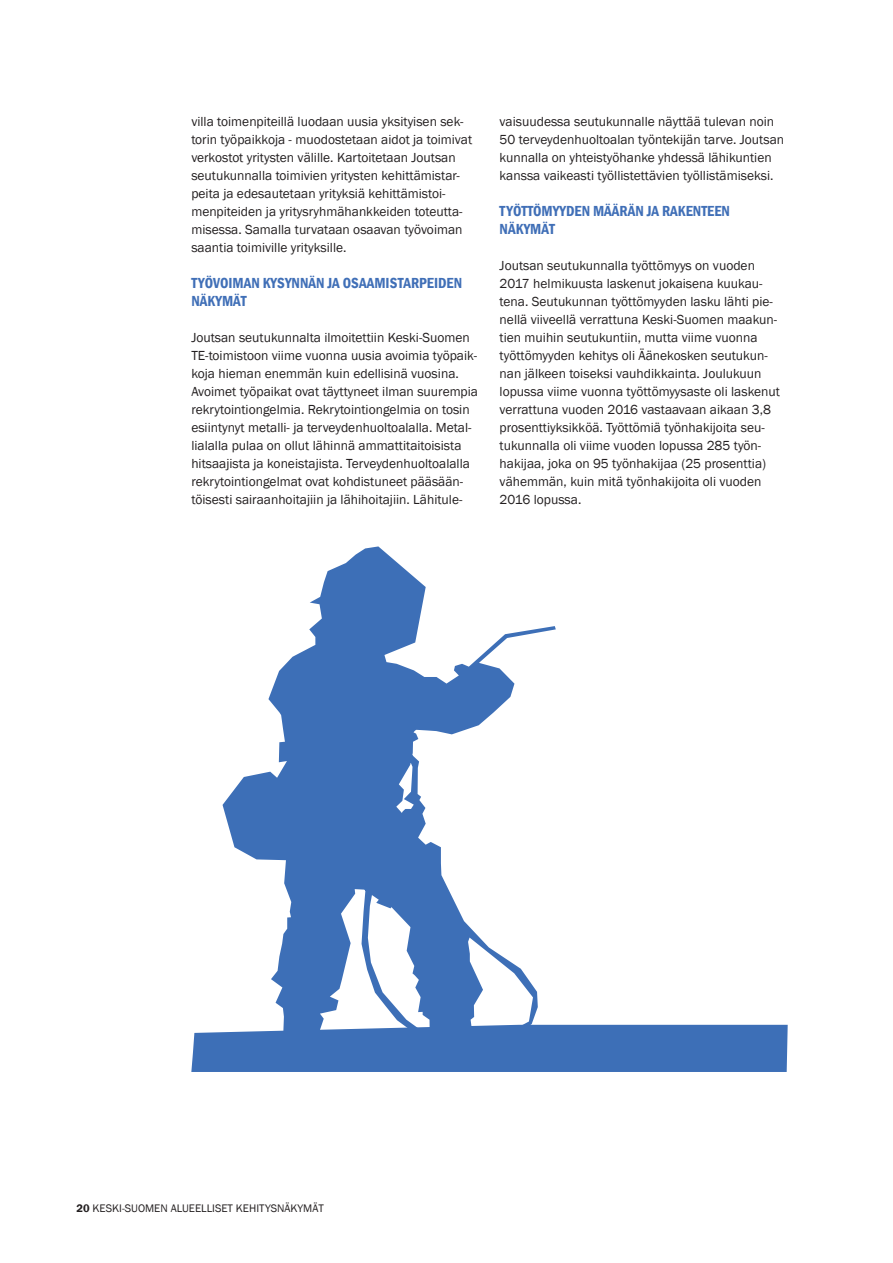
<style>
.page{position:relative;width:893px;height:1263px;background:#fff}
.page>*{position:absolute;margin:0;border:0;box-sizing:border-box;transform-origin:0 0}
.Väliotsikko{font:600 condensed 15px/18px "Franklin Gothic";color:#406fb7}
.Massateksti{font:13.5px/18px "Franklin Gothic";color:#231f20}
.t1{font:11.25px "Franklin Gothic";color:#231f20}
.s1{font-weight:600}
</style>
<div class="page">
<svg style="left:223px;top:546px;width:333px;height:479px"></svg>
<div style="left:191px;top:1025px;width:597px;height:47px;background:#3d6fb7"></div>
<p class="Massateksti" style="left:191px;top:113px;width:282px">villa toimenpiteillä luodaan uusia yksityisen sek&shy;torin työpaikkoja - muodostetaan aidot ja toimivat verkostot yritysten välille. Kartoitetaan Joutsan seutukunnalla toimivien yritysten kehittämistar&shy;peita ja edesautetaan yrityksiä kehittämistoi&shy;menpiteiden ja yritysryhmähankkeiden toteutta&shy;misessa. Samalla turvataan osaavan työvoiman saantia toimiville yrityksille.</p>
<p class="Väliotsikko" style="left:191px;top:274px;width:272px">TYÖVOIMAN KYSYNNÄN JA OSAAMISTARPEIDEN<br>NÄKYMÄT</p>
<p class="Massateksti" style="left:191px;top:329px;width:288px">Joutsan seutukunnalta ilmoitettiin Keski-Suomen TE-toimistoon viime vuonna uusia avoimia työpaik&shy;koja hieman enemmän kuin edellisinä vuosina.<br>Avoimet työpaikat ovat täyttyneet ilman suurempia rekrytointiongelmia. Rekrytointiongelmia on tosin esiintynyt metalli- ja terveydenhuoltoalalla. Metal&shy;lialalla pulaa on ollut lähinnä ammattitaitoisista hitsaajista ja koneistajista. Terveydenhuoltoalalla rekrytointiongelmat ovat kohdistuneet pääsään&shy;töisesti sairaanhoitajiin ja lähihoitajiin. Lähitule-</p>
<p class="Massateksti" style="left:500px;top:113px;width:286px">vaisuudessa seutukunnalle näyttää tulevan noin 50 terveydenhuoltoalan työntekijän tarve. Joutsan kunnalla on yhteistyöhanke yhdessä lähikuntien kanssa vaikeasti työllistettävien työllistämiseksi.</p>
<p class="Väliotsikko" style="left:500px;top:202px;width:232px">TYÖTTÖMYYDEN MÄÄRÄN JA RAKENTEEN<br>NÄKYMÄT</p>
<p class="Massateksti" style="left:500px;top:257px;width:282px">Joutsan seutukunnalla työttömyys on vuoden 2017 helmikuusta laskenut jokaisena kuukau&shy;tena. Seutukunnan työttömyyden lasku lähti pie&shy;nellä viiveellä verrattuna Keski-Suomen maakun&shy;tien muihin seutukuntiin, mutta viime vuonna työttömyyden kehitys oli Äänekosken seutukun&shy;nan jälkeen toiseksi vauhdikkainta. Joulukuun lopussa viime vuonna työttömyysaste oli laskenut verrattuna vuoden 2016 vastaavaan aikaan 3,8 prosenttiyksikköä. Työttömiä työnhakijoita seu&shy;tukunnalla oli viime vuoden lopussa 285 työn&shy;hakijaa, joka on 95 työnhakijaa (25 prosenttia) vähemmän, kuin mitä työnhakijoita oli vuoden 2016 lopussa.</p>
<p class="t1" style="left:77px;top:1201px;width:249px"><span class="s1">20</span> KESKI-SUOMEN ALUEELLISET KEHITYSNÄKYMÄT</p>
</div>
